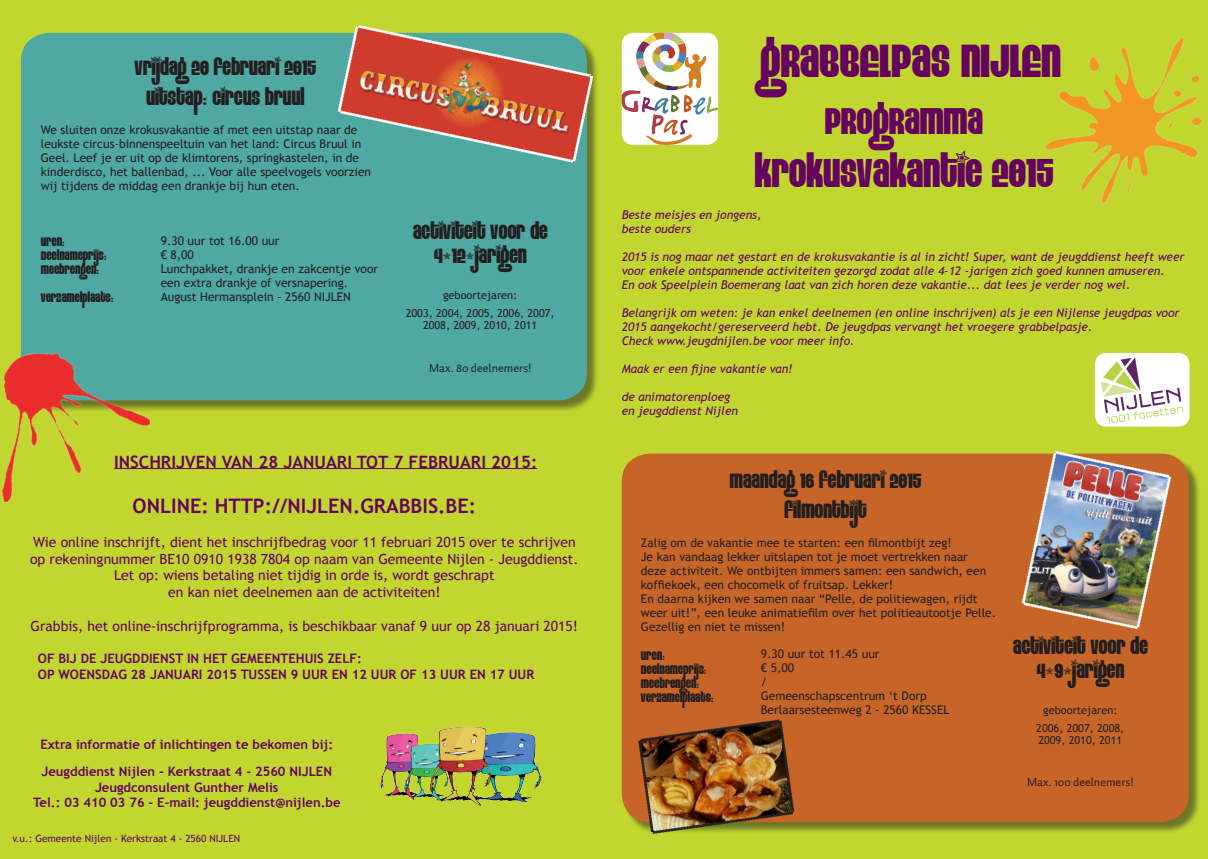
<style>
.page{position:relative;width:1208px;height:859px;background:#fff}
.page>*{position:absolute;margin:0;border:0;box-sizing:border-box;transform-origin:0 0}
.t1{font:45px "Eight Track";color:#65035f}
.t2{font:39px "Eight Track";color:#65035f}
.t3{font:36px "Eight Track";color:#65035f}
.Activiteit_-_titel{font:20px/30px "Eight Track";color:#231f20;text-align:center}
.Activiteit_-_leeftij{font:20px/24px "Eight Track";color:#231f20;text-align:center}
.t4{font:700 20px "Trebuchet MS";color:#65035f}
.t5{font:700 17px "Trebuchet MS";color:#65035f}
.t6{font:14px/16.8px "Trebuchet MS";color:#65035f;text-align:center}
.t7{font:700 13px "Trebuchet MS";color:#65035f}
.t8{font:12px/14px "Trebuchet MS";color:#231f20}
.t9{font:italic 12px/14px "Trebuchet MS";color:#65035f}
.Titel_locatie__prijs{font:12px/14px "Eight Track";color:#231f20}
.Activiteit_-_aantal{font:12px "Auto 1";color:#231f20}
.Activiteit_-_leeftij-2{font:11px/18px "Trebuchet MS";color:#231f20;text-align:center}
.t10{font:10px "Trebuchet MS";color:#65035f}
</style>
<div class="page">
<div style="left:587px;top:0;width:621px;height:859px;background:#c1d72f"></div>
<img style="left:621px;top:33px;width:97px;height:112px">
<img style="left:1095px;top:353px;width:94px;height:74px">
<div style="left:623px;top:455px;width:578px;height:380px;background:#231f20;opacity:.75"></div>
<div style="left:621px;top:454px;width:567px;height:368px;background:#c76529;border-radius:28px"></div>
<img style="left:637px;top:719px;width:158px;height:116px">
<div style="left:0;top:0;width:612px;height:859px;background:#c1d72f"></div>
<hr style="left:114px;top:468px;width:423px;height:1px;background:#65035f">
<img style="left:380px;top:726px;width:162px;height:80px">
<div style="left:22px;top:34px;width:577px;height:379px;background:#231f20;opacity:.75"></div>
<div style="left:21px;top:33px;width:566px;height:367px;background:#4fa8a1;border-radius:28px"></div>
<svg style="left:337px;top:25px;width:257px;height:138px"></svg>
<img style="left:1021px;top:451px;width:151px;height:179px">
<img style="left:1px;top:315px;width:180px;height:188px">
<img style="left:1045px;top:37px;width:157px;height:167px">
<p class="Activiteit_-_titel" style="left:135px;top:53px;width:183px">VRIJDAG 20 FEBRUARI 2015<br>UITSTAP: CIRCUS BRUUL</p>
<p class="t8" style="left:41px;top:123px;width:332px">We sluiten onze krokusvakantie af met een uitstap naar de leukste circus-binnenspeeltuin van het land: Circus Bruul in Geel. Leef je er uit op de klimtorens, springkastelen, in de kinderdisco, het ballenbad, ... Voor alle speelvogels voorzien wij tijdens de middag een drankje bij hun eten.</p>
<p class="Titel_locatie__prijs" style="left:41px;top:235px;width:25px">UREN:</p>
<p class="Titel_locatie__prijs" style="left:41px;top:249px;width:67px">DEELNAMEPRIJS:<br>MEEBRENGEN:</p>
<p class="Titel_locatie__prijs" style="left:41px;top:291px;width:74px">VERZAMELPLAATS:</p>
<p class="t8" style="left:161px;top:234px;width:219px">9.30 uur tot 16.00 uur<br>€ 8,00<br>Lunchpakket, drankje en zakcentje voor een extra drankje of versnapering.</p>
<p class="t8" style="left:161px;top:290px;width:192px">August Hermansplein - 2560 NIJLEN</p>
<p class="Activiteit_-_leeftij" style="left:413px;top:220px;width:136px">ACTIVITEIT VOOR DE<br>4-12-JARIGEN</p>
<p class="Activiteit_-_leeftij-2" style="left:406px;top:286px;width:150px">geboortejaren:<br>2003, 2004, 2005, 2006, 2007,</p>
<p class="Activiteit_-_leeftij-2" style="left:423px;top:316px;width:116px">2008, 2009, 2010, 2011</p>
<p class="Activiteit_-_aantal" style="left:429px;top:361px;width:104px">Max. 80 deelnemers!</p>
<p class="t5" style="left:114px;top:451px;width:424px">INSCHRIJVEN VAN 28 JANUARI TOT 7 FEBRUARI 2015:</p>
<p class="t4" style="left:133px;top:493px;width:345px">ONLINE: HTTP://NIJLEN.GRABBIS.BE:</p>
<p class="t6" style="left:30px;top:534px;width:550px">Wie online inschrijft, dient het inschrijfbedrag voor 11 februari 2015 over te schrijven op rekeningnummer BE10 0910 1938 7804 op naam van Gemeente Nijlen - Jeugddienst.<br>Let op: wiens betaling niet tijdig in orde is, wordt geschrapt<br>en kan niet deelnemen aan de activiteiten!</p>
<p class="t6" style="left:31px;top:618px;width:549px">Grabbis, het online-inschrijfprogramma, is beschikbaar vanaf 9 uur op 28 januari 2015!</p>
<p class="t7" style="left:38px;top:650px;width:325px">OF BIJ DE JEUGDDIENST IN HET GEMEENTEHUIS ZELF:</p>
<p class="t7" style="left:38px;top:666px;width:498px">OP WOENSDAG 28 JANUARI 2015 TUSSEN 9 UUR EN 12 UUR OF 13 UUR EN 17 UUR</p>
<p class="t7" style="left:40px;top:736px;width:294px">Extra informatie of inlichtingen te bekomen bij:</p>
<p class="t7" style="left:42px;top:763px;width:292px">Jeugddienst Nijlen - Kerkstraat 4 - 2560 NIJLEN</p>
<p class="t7" style="left:95px;top:779px;width:185px">Jeugdconsulent Gunther Melis</p>
<p class="t7" style="left:33px;top:795px;width:309px">Tel.: 03 410 03 76 - E-mail: jeugddienst@nijlen.be</p>
<p class="t10" style="left:12px;top:832px;width:229px">v.u.: Gemeente Nijlen - Kerkstraat 4 - 2560 NIJLEN</p>
<p class="t1" style="left:760px;top:35px;width:302px">GRABBELPAS NIJLEN</p>
<p class="t3" style="left:824px;top:101px;width:160px">PROGRAMMA</p>
<p class="t2" style="left:754px;top:151px;width:300px">KROKUSVAKANTIE 2015</p>
<p class="t9" style="left:621px;top:208px;width:141px">Beste meisjes en jongens,</p>
<p class="t9" style="left:621px;top:222px;width:71px">beste ouders</p>
<p class="t9" style="left:621px;top:250px;width:564px">2015 is nog maar net gestart en de krokusvakantie is al in zicht! Super, want de jeugddienst heeft weer voor enkele ontspannende activiteiten gezorgd zodat alle 4-12 -jarigen zich goed kunnen amuseren.<br>En ook Speelplein Boemerang laat van zich horen deze vakantie... dat lees je verder nog wel.</p>
<p class="t9" style="left:621px;top:306px;width:559px">Belangrijk om weten: je kan enkel deelnemen (en online inschrijven) als je een Nijlense jeugdpas voor<br>2015 aangekocht/gereserveerd hebt. De jeugdpas vervangt het vroegere grabbelpasje.<br>Check www.jeugdnijlen.be voor meer info.</p>
<p class="t9" style="left:621px;top:362px;width:173px">Maak er een fijne vakantie van!</p>
<p class="t9" style="left:621px;top:390px;width:110px">de animatorenploeg</p>
<p class="t9" style="left:621px;top:404px;width:118px">en jeugddienst Nijlen</p>
<p class="Activiteit_-_titel" style="left:729px;top:466px;width:193px">MAANDAG 16 FEBRUARI 2015<br>FILMONTBIJT</p>
<p class="t8" style="left:641px;top:536px;width:357px">Zalig om de vakantie mee te starten: een filmontbijt zeg!<br>Je kan vandaag lekker uitslapen tot je moet vertrekken naar deze activiteit. We ontbijten immers samen: een sandwich, een koffiekoek, een chocomelk of fruitsap. Lekker!<br>En daarna kijken we samen naar “Pelle, de politiewagen, rijdt weer uit!”, een leuke animatiefilm over het politieautootje Pelle.</p>
<p class="t8" style="left:641px;top:620px;width:146px">Gezellig en niet te missen!</p>
<p class="Titel_locatie__prijs" style="left:641px;top:649px;width:25px">UREN:</p>
<p class="Titel_locatie__prijs" style="left:641px;top:663px;width:74px">DEELNAMEPRIJS:<br>MEEBRENGEN:<br>VERZAMELPLAATS:</p>
<p class="t8" style="left:761px;top:647px;width:120px">9.30 uur tot 11.45 uur € 5,00<br>/</p>
<p class="t8" style="left:761px;top:689px;width:190px">Gemeenschapscentrum ‘t Dorp<br>Berlaarsesteenweg 2 - 2560 KESSEL</p>
<p class="Activiteit_-_leeftij" style="left:1012px;top:635px;width:136px">ACTIVITEIT VOOR DE<br>4-9-JARIGEN</p>
<p class="Activiteit_-_leeftij-2" style="left:1036px;top:701px;width:89px">geboortejaren:<br>2006, 2007, 2008,</p>
<p class="Activiteit_-_leeftij-2" style="left:1038px;top:731px;width:85px">2009, 2010, 2011</p>
<p class="Activiteit_-_aantal" style="left:1027px;top:774px;width:108px">Max. 100 deelnemers!</p>
</div>
